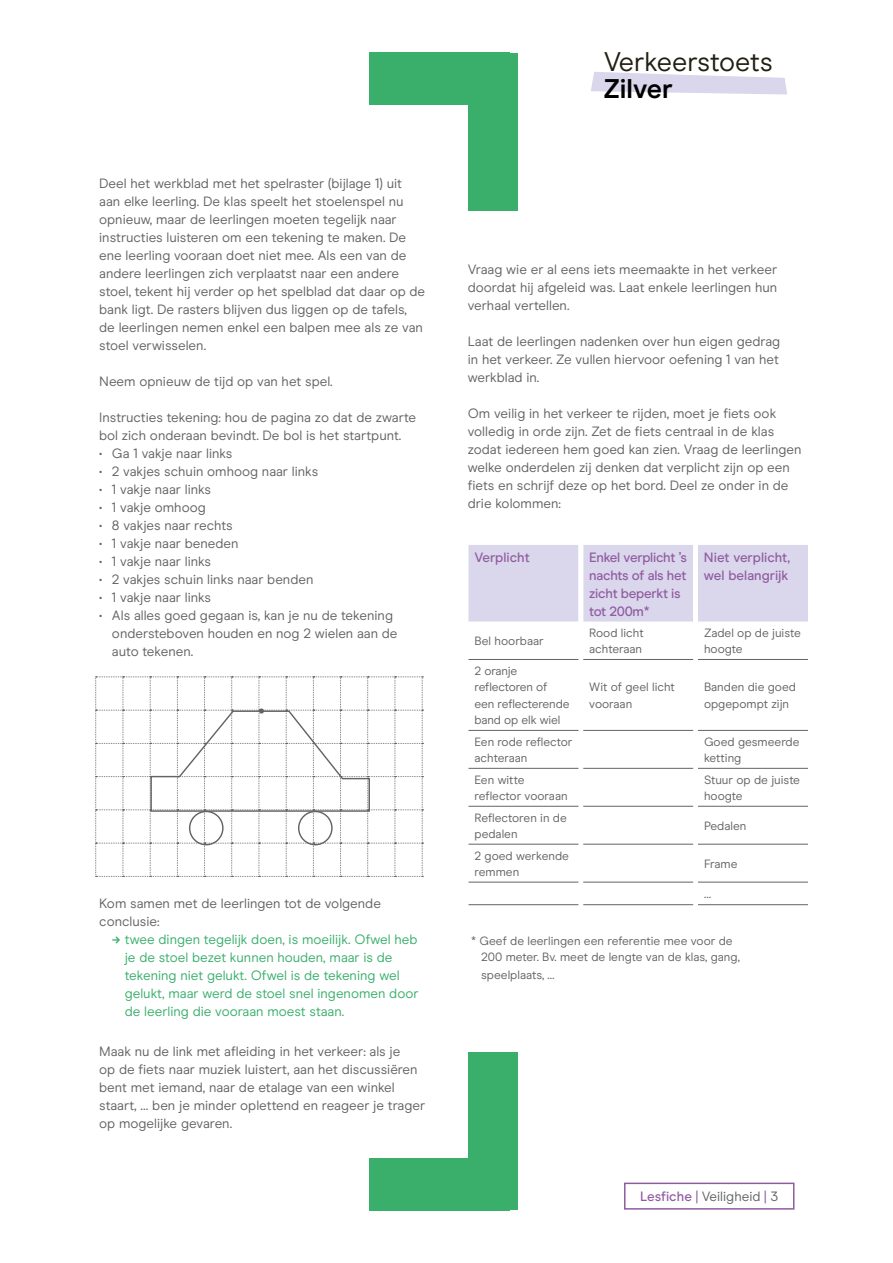
<style>
.page{position:relative;width:893px;height:1263px;background:#fff}
.page>*{position:absolute;margin:0;border:0;box-sizing:border-box;transform-origin:0 0}
.t1{font:27px "Modern Era";letter-spacing:-.005em;color:#211f12}
.t2{font:700 27px "Modern Era";color:#000}
.t3{font:13.5px/18px "Modern Era";color:#626463}
.t4{font:13.5px/18px "Modern Era";color:#3aaf6c}
.t5{font:500 13.5px/18px "Modern Era";letter-spacing:-.02em;color:#8f5ca0}
.t6{font:500 13.5px/18px "Modern Era";color:#8f5ca0}
.t7{font:12px/16.5px "Modern Era";color:#626463}
.s1{font-weight:700}
.s2{font-weight:500;color:#8f5ca0}
.s3{color:#8f5ca0}
</style>
<div class="page">
<svg style="left:591px;top:72px;width:196px;height:23px"></svg>
<div style="left:624px;top:1182px;width:170px;height:27px;border:2px solid #8f5ca0"></div>
<div style="left:469px;top:53px;width:49px;height:157px;background:#3aaf6c"></div>
<div style="left:369px;top:53px;width:140px;height:52px;background:#3aaf6c"></div>
<div style="left:469px;top:1052px;width:49px;height:158px;background:#3aaf6c"></div>
<div style="left:369px;top:1158px;width:140px;height:52px;background:#3aaf6c"></div>
<svg style="left:95px;top:677px;width:328px;height:200px"></svg>
<svg style="left:468px;top:545px;width:340px;height:360px"></svg>
<hr style="left:468px;top:659px;width:110px;height:1px;background:#626463">
<hr style="left:583px;top:659px;width:110px;height:1px;background:#626463">
<hr style="left:698px;top:659px;width:110px;height:1px;background:#626463">
<hr style="left:468px;top:730px;width:110px;height:1px;background:#626463">
<hr style="left:583px;top:730px;width:110px;height:1px;background:#626463">
<hr style="left:698px;top:730px;width:110px;height:1px;background:#626463">
<hr style="left:468px;top:768px;width:110px;height:1px;background:#626463">
<hr style="left:583px;top:768px;width:110px;height:1px;background:#626463">
<hr style="left:698px;top:768px;width:110px;height:1px;background:#626463">
<hr style="left:468px;top:806px;width:110px;height:1px;background:#626463">
<hr style="left:583px;top:806px;width:110px;height:1px;background:#626463">
<hr style="left:698px;top:806px;width:110px;height:1px;background:#626463">
<hr style="left:468px;top:844px;width:110px;height:1px;background:#626463">
<hr style="left:583px;top:844px;width:110px;height:1px;background:#626463">
<hr style="left:698px;top:844px;width:110px;height:1px;background:#626463">
<hr style="left:468px;top:882px;width:110px;height:1px;background:#626463">
<hr style="left:583px;top:882px;width:110px;height:1px;background:#626463">
<hr style="left:698px;top:882px;width:110px;height:1px;background:#626463">
<hr style="left:468px;top:904px;width:110px;height:1px;background:#626463">
<hr style="left:583px;top:904px;width:110px;height:1px;background:#626463">
<hr style="left:698px;top:904px;width:110px;height:1px;background:#626463">
<p class="t3" style="left:99px;top:174px;width:327px">Deel het werkblad met het spelraster (bijlage 1) uit aan elke leerling. De klas speelt het stoelenspel nu opnieuw, maar de leerlingen moeten tegelijk naar instructies luisteren om een tekening te maken. De ene leerling vooraan doet niet mee. Als een van de andere leerlingen zich verplaatst naar een andere stoel, tekent hij verder op het spelblad dat daar op de bank ligt. De rasters blijven dus liggen op de tafels, de leerlingen nemen enkel een balpen mee als ze van stoel verwisselen.</p>
<p class="t3" style="left:99px;top:372px;width:235px">Neem opnieuw de tijd op van het spel.</p>
<p class="t3" style="left:99px;top:408px;width:318px">Instructies tekening: hou de pagina zo dat de zwarte bol zich onderaan bevindt. De bol is het startpunt.</p>
<p class="t3" style="left:99px;top:444px;width:135px">• Ga 1 vakje naar links</p>
<p class="t3" style="left:99px;top:462px;width:220px">• 2 vakjes schuin omhoog naar links</p>
<p class="t3" style="left:99px;top:480px;width:113px">• 1 vakje naar links</p>
<p class="t3" style="left:99px;top:498px;width:108px">• 1 vakje omhoog</p>
<p class="t3" style="left:99px;top:516px;width:135px">• 8 vakjes naar rechts</p>
<p class="t3" style="left:99px;top:534px;width:141px">• 1 vakje naar beneden</p>
<p class="t3" style="left:99px;top:552px;width:113px">• 1 vakje naar links</p>
<p class="t3" style="left:99px;top:570px;width:216px">• 2 vakjes schuin links naar benden</p>
<p class="t3" style="left:99px;top:588px;width:113px">• 1 vakje naar links</p>
<p class="t3" style="left:112px;top:606px;width:287px;text-indent:-13px">• Als alles goed gegaan is, kan je nu de tekening ondersteboven houden en nog 2 wielen aan de auto tekenen.</p>
<p class="t3" style="left:99px;top:894px;width:283px">Kom samen met de leerlingen tot de volgende conclusie:</p>
<p class="t4" style="left:125px;top:930px;width:295px;text-indent:-13px"><span class="s1">→</span> twee dingen tegelijk doen, is moeilijk. Ofwel heb je de stoel bezet kunnen houden, maar is de tekening niet gelukt. Ofwel is de tekening wel gelukt, maar werd de stoel snel ingenomen door de leerling die vooraan moest staan.</p>
<p class="t3" style="left:99px;top:1042px;width:327px">Maak nu de link met afleiding in het verkeer: als je<br>op de fiets naar muziek luistert, aan het discussiëren bent met iemand, naar de etalage van een winkel staart, … ben je minder oplettend en reageer je trager op mogelijke gevaren.</p>
<h1 class="t1" style="left:604px;top:46px;width:171px">Verkeerstoets</h1>
<h1 class="t2" style="left:603px;top:73px;width:71px">Zilver</h1>
<p class="t3" style="left:468px;top:261px;width:311px;text-align:justify">Vraag wie er al eens iets meemaakte in het verkeer doordat hij afgeleid was. Laat enkele leerlingen hun verhaal vertellen.</p>
<p class="t3" style="left:468px;top:333px;width:314px;text-align:justify">Laat de leerlingen nadenken over hun eigen gedrag in het verkeer. Ze vullen hiervoor oefening 1 van het werkblad in.</p>
<p class="t3" style="left:468px;top:405px;width:335px">Om veilig in het verkeer te rijden, moet je fiets ook volledig in orde zijn. Zet de fiets centraal in de klas zodat iedereen hem goed kan zien. Vraag de leerlingen welke onderdelen zij denken dat verplicht zijn op een fiets en schrijf deze op het bord. Deel ze onder in de drie kolommen:</p>
<p class="t6" style="left:474px;top:548px;width:57px">Verplicht</p>
<p class="t5" style="left:589px;top:548px;width:99px">Enkel verplicht ’s nachts of als het zicht beperkt is tot 200m*</p>
<p class="t6" style="left:704px;top:548px;width:88px">Niet verplicht, wel belangrijk</p>
<p class="t7" style="left:474px;top:633px;width:71px">Bel hoorbaar</p>
<p class="t7" style="left:589px;top:625px;width:56px">Rood licht achteraan</p>
<p class="t7" style="left:704px;top:625px;width:98px">Zadel op de juiste hoogte</p>
<p class="t7" style="left:474px;top:662px;width:97px">2 oranje reflectoren of een reflecterende band op elk wiel</p>
<p class="t7" style="left:589px;top:679px;width:87px">Wit of geel licht vooraan</p>
<p class="t7" style="left:704px;top:679px;width:94px">Banden die goed opgepompt zijn</p>
<p class="t7" style="left:474px;top:733px;width:99px">Een rode reflector achteraan</p>
<p class="t7" style="left:704px;top:733px;width:97px">Goed gesmeerde ketting</p>
<p class="t7" style="left:474px;top:771px;width:95px">Een witte reflector vooraan</p>
<p class="t7" style="left:704px;top:771px;width:98px">Stuur op de juiste hoogte</p>
<p class="t7" style="left:474px;top:809px;width:94px">Reflectoren in de pedalen</p>
<p class="t7" style="left:704px;top:817px;width:44px">Pedalen</p>
<p class="t7" style="left:474px;top:847px;width:96px">2 goed werkende remmen</p>
<p class="t7" style="left:704px;top:855px;width:35px">Frame</p>
<p class="t7" style="left:704px;top:886px;width:9px">…</p>
<p class="t7" style="left:481px;top:932px;width:260px;text-indent:-10px">* Geef de leerlingen een referentie mee voor de<br>200 meter. Bv. meet de lengte van de klas, gang,</p>
<p class="t7" style="left:481px;top:967px;width:75px">speelplaats, …</p>
<p class="t3" style="left:640px;top:1188px;width:139px"><span class="s2">Lesfiche</span> <span class="s3">|</span> Veiligheid <span class="s3">|</span> 3</p>
</div>
